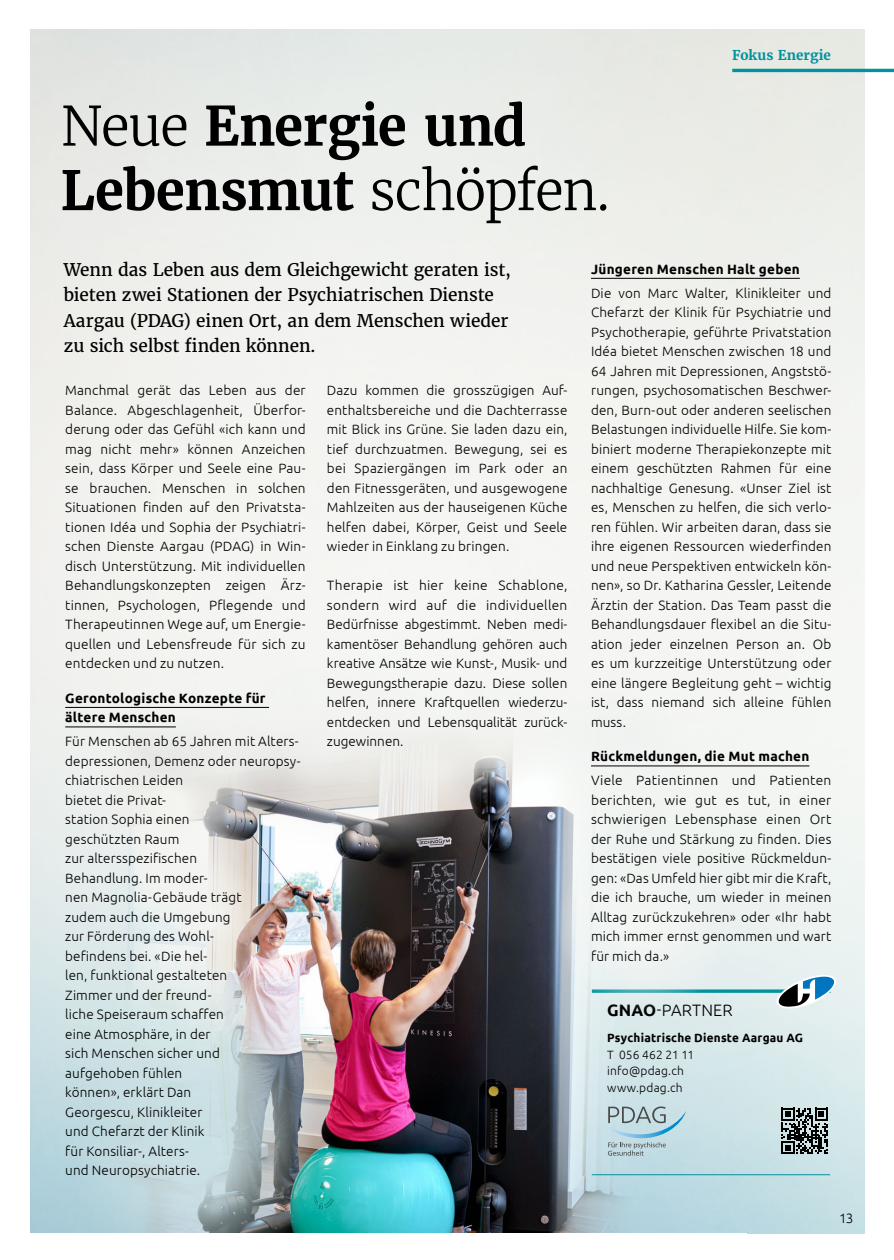
<style>
.page{position:relative;width:894px;height:1260px;background:#fff}
.page>*{position:absolute;margin:0;border:0;box-sizing:border-box;transform-origin:0 0}
.t1{font:700 54px/64.5px "Merriweather";letter-spacing:-.02em;color:#000}
.t2{font:17.25px/25.5px "Merriweather";letter-spacing:-.005em;color:#000}
.t3{font:300 16.5px "Ubuntu";letter-spacing:.005em;color:#000}
.t4{font:300 13.5px/19.5px "Ubuntu";letter-spacing:.01em;color:#000;text-align:justify}
.t5{font:700 13.5px/19.5px "Ubuntu";letter-spacing:.02em;color:#000}
.t6{font:700 13.5px "Merriweather";color:#00929e}
.t7{font:300 12px/16.5px "Ubuntu";letter-spacing:.015em;color:#000}
.t8{font:700 12px "Ubuntu";letter-spacing:.02em;color:#000}
.s1{font-weight:300}
.s2{font-weight:700}
</style>
<div class="page">
<img style="left:30px;top:30px;width:834px;height:1203px">
<img style="left:105px;top:715px;width:539px;height:518px">
<hr style="left:732px;top:69px;width:161px;height:3px;background:#00929e">
<img style="left:66px;top:1139px;width:250px;height:94px">
<img style="left:79px;top:949px;width:250px;height:248px">
<div style="left:81px;top:719px;width:178px;height:176px;background:#ecefed"></div>
<img style="left:289px;top:685px;width:177px;height:176px">
<img style="left:395px;top:726px;width:85px;height:84px;border-radius:42px">
<img style="left:437px;top:685px;width:108px;height:108px;border-radius:54px">
<img style="left:141px;top:857px;width:124px;height:124px;border-radius:62px">
<img style="left:125px;top:817px;width:124px;height:124px;border-radius:62px">
<img style="left:61px;top:936px;width:204px;height:203px">
<hr style="left:591px;top:1174px;width:239px;height:1px;background:#00929e">
<svg style="left:732px;top:989px;width:42px;height:4px"></svg>
<svg style="left:774px;top:973px;width:64px;height:37px"></svg>
<svg style="left:604px;top:1106px;width:82px;height:50px;background:#b1ccd3"></svg>
<svg style="left:781px;top:1108px;width:46px;height:46px;background:#586162"></svg>
<img style="left:555px;top:835px;width:177px;height:176px">
<img style="left:542px;top:691px;width:145px;height:144px">
<hr style="left:591px;top:278px;width:208px;height:1px;background:#000">
<hr style="left:591px;top:765px;width:218px;height:1px;background:#000">
<img style="left:223px;top:668px;width:177px;height:176px">
<img style="left:166px;top:703px;width:121px;height:120px;border-radius:60px">
<hr style="left:65px;top:707px;width:204px;height:1px;background:#000">
<hr style="left:65px;top:726px;width:111px;height:1px;background:#000">
<h1 class="t1" style="left:60px;top:94px;width:550px"><span class="s1">Neue</span> Energie und<br>Lebensmut <span class="s1">schöpfen.</span></h1>
<p class="t6" style="left:732px;top:47px;width:100px">Fokus Energie</p>
<p class="t2" style="left:64px;top:256px;width:449px">Wenn das Leben aus dem Gleichgewicht geraten ist, bieten zwei Stationen der Psychiatrischen Dienste Aargau (PDAG) einen Ort, an dem Menschen wieder zu sich selbst finden können.</p>
<p class="t4" style="left:65px;top:380px;width:242px">Manchmal gerät das Leben aus der Balance. Abgeschlagenheit, Überfor&shy;derung oder das Gefühl «ich kann und mag nicht mehr» können Anzeichen sein, dass Körper und Seele eine Pau&shy;se brauchen. Menschen in solchen Situationen finden auf den Privatsta&shy;tionen Idéa und Sophia der Psychiatri&shy;schen Dienste Aargau (PDAG) in Win&shy;disch Unterstützung. Mit individuellen Behandlungskonzepten zeigen Ärz&shy;tinnen, Psychologen, Pflegende und Therapeutinnen Wege auf, um Energie&shy;quellen und Lebensfreude für sich zu entdecken und zu nutzen.</p>
<p class="t5" style="left:65px;top:688px;width:202px">Gerontologische Konzepte für ältere Menschen</p>
<p class="t4" style="left:65px;top:731px;width:237px;text-align:left">Für Menschen ab 65 Jahren mit Alters&shy;depressionen, Demenz oder neuropsy&shy;chiatrischen Leiden<br>bietet die Privat-<br>station Sophia einen<br>geschützten Raum<br>zur altersspezifischen<br>Behandlung. Im moder-<br>nen Magnolia-Gebäude trägt<br>zudem auch die Umgebung<br>zur Förderung des Wohl-<br>befindens bei. «Die hel-<br>len, funktional gestalteten<br>Zimmer und der freund-<br>liche Speiseraum schaffen<br>eine Atmosphäre, in der<br>sich Menschen sicher und<br>aufgehoben fühlen<br>können», erklärt Dan<br>Georgescu, Klinikleiter<br>und Chefarzt der Klinik<br>für Konsiliar-, Alters-<br>und Neuropsychiatrie.</p>
<p class="t4" style="left:327px;top:380px;width:242px">Dazu kommen die grosszügigen Auf&shy;enthaltsbereiche und die Dachterrasse mit Blick ins Grüne. Sie laden dazu ein, tief durchzuatmen. Bewegung, sei es bei Spaziergängen im Park oder an den Fitnessgeräten, und ausgewogene Mahlzeiten aus der hauseigenen Küche helfen dabei, Körper, Geist und Seele wieder in Einklang zu bringen.</p>
<p class="t4" style="left:327px;top:575px;width:242px">Therapie ist hier keine Schablone, sondern wird auf die individuellen Bedürfnisse abgestimmt. Neben medi&shy;kamentöser Behandlung gehören auch kreative Ansätze wie Kunst-, Musik- und Bewegungstherapie dazu. Diese sollen helfen, innere Kraftquellen wiederzu&shy;entdecken und Lebensqualität zurück&shy;zugewinnen.</p>
<p class="t5" style="left:591px;top:259px;width:210px">Jüngeren Menschen Halt geben</p>
<p class="t4" style="left:591px;top:283px;width:242px">Die von Marc Walter, Klinikleiter und Chefarzt der Klinik für Psychiatrie und Psychotherapie, geführte Privatstation Idéa bietet Menschen zwischen 18 und 64 Jahren mit Depressionen, Angststö&shy;rungen, psychosomatischen Beschwer&shy;den, Burn-out oder anderen seelischen Belastungen individuelle Hilfe. Sie kom&shy;biniert moderne Therapiekonzepte mit einem geschützten Rahmen für eine nachhaltige Genesung. «Unser Ziel ist es, Menschen zu helfen, die sich verlo&shy;ren fühlen. Wir arbeiten daran, dass sie ihre eigenen Ressourcen wiederfinden und neue Perspektiven entwickeln kön&shy;nen», so Dr. Katharina Gessler, Leitende Ärztin der Station. Das Team passt die Behandlungsdauer flexibel an die Situ&shy;ation jeder einzelnen Person an. Ob es um kurzzeitige Unterstützung oder eine längere Begleitung geht – wichtig ist, dass niemand sich alleine fühlen muss.</p>
<p class="t5" style="left:591px;top:746px;width:220px">Rückmeldungen, die Mut machen</p>
<p class="t4" style="left:591px;top:770px;width:242px">Viele Patientinnen und Patienten berichten, wie gut es tut, in einer schwierigen Lebensphase einen Ort der Ruhe und Stärkung zu finden. Dies bestätigen viele positive Rückmeldun&shy;gen: «Das Umfeld hier gibt mir die Kraft, die ich brauche, um wieder in meinen Alltag zurückzukehren» oder «Ihr habt mich immer ernst genommen und wart für mich da.»</p>
<p class="t3" style="left:607px;top:1000px;width:127px"><span class="s2">GNAO</span>-PARTNER</p>
<p class="t8" style="left:607px;top:1030px;width:197px">Psychiatrische Dienste Aargau AG</p>
<p class="t7" style="left:607px;top:1046px;width:89px">T 056 462 21 11 info@pdag.ch www.pdag.ch</p>
<p class="t4" style="left:838px;top:1208px;width:16px">13</p>
</div>
